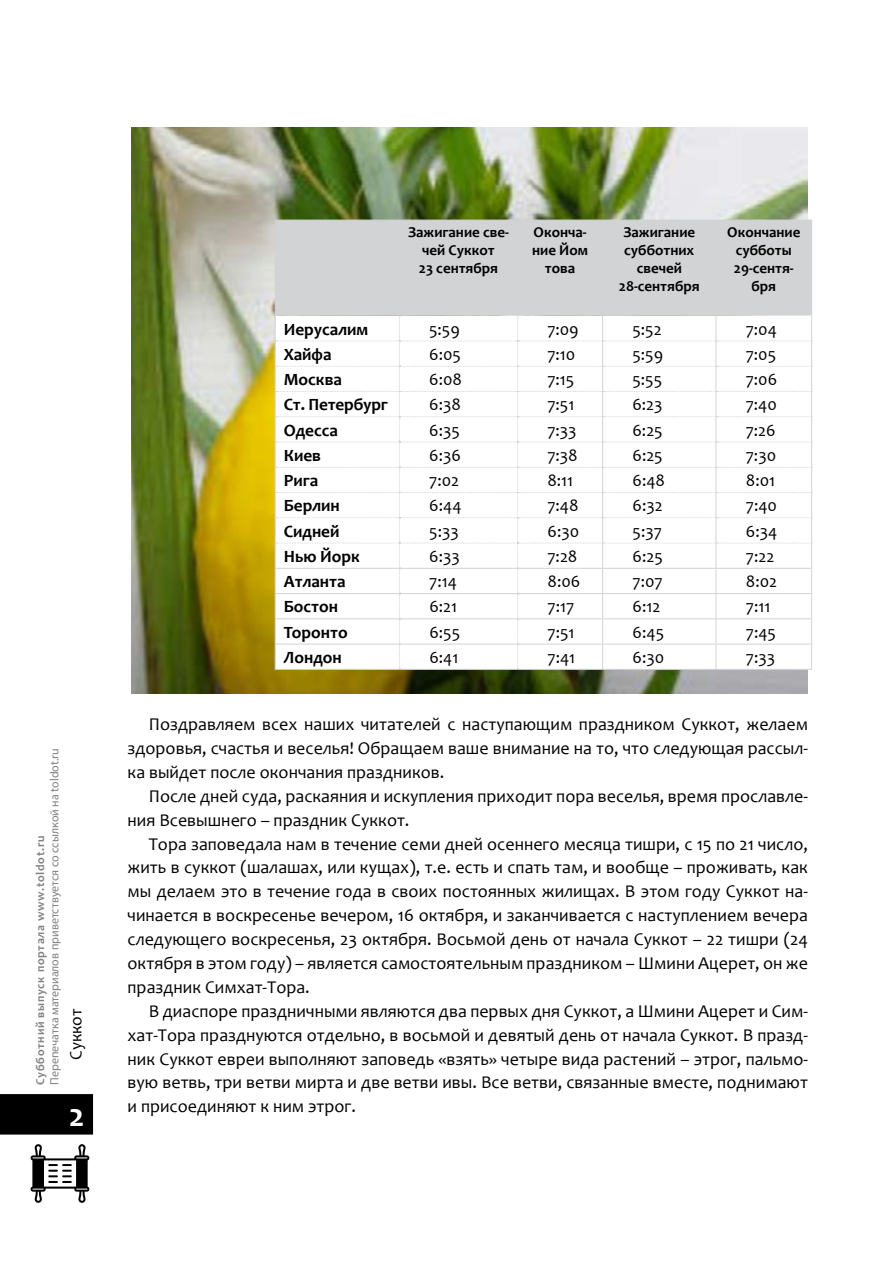
<style>
.page{position:relative;width:893px;height:1263px;background:#fff}
.page>*{position:absolute;margin:0;border:0;box-sizing:border-box;transform-origin:0 0}
.t1{font:700 33px "Candara";color:#fff}
.t2{font:18px/23.9px "Candara";color:#000;text-align:justify}
.t3{font:17.25px "Candara";color:#000}
.t4{font:700 17.25px "Candara";color:#000}
.t5{font:700 15px/18px "Candara";color:#000;text-align:center}
.t6{font:12px "Myriad Pro";color:#808285}
.t7{font:700 12px "Candara";letter-spacing:.06em;color:#808285}
</style>
<div class="page">
<div style="left:0;top:1094px;width:93px;height:40px;background:#000"></div>
<svg style="left:31px;top:1144px;width:58px;height:59px"></svg>
<img style="left:132px;top:128px;width:676px;height:565px">
<div style="left:276px;top:221px;width:535px;height:95px;background:#d1d3d4"></div>
<hr style="left:275px;top:220px;width:124px;height:1px;background:#d1d3d4">
<hr style="left:275px;top:220px;width:1px;height:96px;background:#d1d3d4">
<hr style="left:399px;top:220px;width:119px;height:1px;background:#d1d3d4">
<hr style="left:518px;top:220px;width:85px;height:1px;background:#d1d3d4">
<hr style="left:603px;top:220px;width:113px;height:1px;background:#d1d3d4">
<hr style="left:602px;top:220px;width:1px;height:96px;background:#d1d3d4">
<hr style="left:716px;top:220px;width:96px;height:1px;background:#d1d3d4">
<hr style="left:716px;top:220px;width:1px;height:96px;background:#d1d3d4">
<hr style="left:811px;top:220px;width:1px;height:96px;background:#d1d3d4">
<svg style="left:275px;top:316px;width:537px;height:353px"></svg>
<hr style="left:275px;top:669px;width:124px;height:1px;background:#d1d3d4">
<hr style="left:399px;top:669px;width:119px;height:1px;background:#d1d3d4">
<hr style="left:518px;top:669px;width:85px;height:1px;background:#d1d3d4">
<hr style="left:603px;top:669px;width:113px;height:1px;background:#d1d3d4">
<hr style="left:716px;top:669px;width:96px;height:1px;background:#d1d3d4">
<p class="t6" style="left:47px;top:1085px;width:338px;rotate:-90deg">Перепечатка материалов приветствуется со ссылкой на toldot.ru</p>
<p class="t7" style="left:33px;top:1085px;width:251px;rotate:-90deg">Субботний выпуск портала www.toldot.ru</p>
<p class="t3" style="left:65px;top:1060px;width:53px;rotate:-90deg">Суккот</p>
<h1 class="t1" style="left:69px;top:1095px;width:17px">2</h1>
<p class="t5" style="left:408px;top:223px;width:102px">Зажигание све&shy;чей Суккот<br>23 сентября</p>
<p class="t5" style="left:532px;top:223px;width:57px">Оконча&shy;ние Йом това</p>
<p class="t5" style="left:619px;top:223px;width:82px">Зажигание субботних свечей<br>28-сентября</p>
<p class="t5" style="left:727px;top:223px;width:75px">Окончание субботы<br>29-сентя&shy;бря</p>
<p class="t4" style="left:284px;top:318px;width:86px">Иерусалим</p>
<p class="t3" style="left:429px;top:318px;width:32px">5:59</p>
<p class="t3" style="left:547px;top:318px;width:33px">7:09</p>
<p class="t3" style="left:632px;top:318px;width:31px">5:52</p>
<p class="t3" style="left:746px;top:318px;width:33px">7:04</p>
<p class="t4" style="left:284px;top:343px;width:49px">Хайфа</p>
<p class="t3" style="left:429px;top:343px;width:33px">6:05</p>
<p class="t3" style="left:547px;top:343px;width:30px">7:10</p>
<p class="t3" style="left:632px;top:343px;width:32px">5:59</p>
<p class="t3" style="left:746px;top:343px;width:32px">7:05</p>
<p class="t4" style="left:284px;top:369px;width:60px">Москва</p>
<p class="t3" style="left:429px;top:369px;width:34px">6:08</p>
<p class="t3" style="left:547px;top:369px;width:29px">7:15</p>
<p class="t3" style="left:632px;top:369px;width:31px">5:55</p>
<p class="t3" style="left:746px;top:369px;width:33px">7:06</p>
<p class="t4" style="left:284px;top:394px;width:106px">Ст. Петербург</p>
<p class="t3" style="left:429px;top:394px;width:33px">6:38</p>
<p class="t3" style="left:547px;top:394px;width:29px">7:51</p>
<p class="t3" style="left:632px;top:394px;width:32px">6:23</p>
<p class="t3" style="left:746px;top:394px;width:33px">7:40</p>
<p class="t4" style="left:284px;top:419px;width:56px">Одесса</p>
<p class="t3" style="left:429px;top:419px;width:32px">6:35</p>
<p class="t3" style="left:547px;top:419px;width:31px">7:33</p>
<p class="t3" style="left:632px;top:419px;width:32px">6:25</p>
<p class="t3" style="left:746px;top:419px;width:31px">7:26</p>
<p class="t4" style="left:284px;top:444px;width:39px">Киев</p>
<p class="t3" style="left:429px;top:444px;width:33px">6:36</p>
<p class="t3" style="left:547px;top:444px;width:32px">7:38</p>
<p class="t3" style="left:632px;top:444px;width:32px">6:25</p>
<p class="t3" style="left:746px;top:444px;width:32px">7:30</p>
<p class="t4" style="left:284px;top:470px;width:36px">Рига</p>
<p class="t3" style="left:429px;top:470px;width:31px">7:02</p>
<p class="t3" style="left:547px;top:470px;width:27px">8:11</p>
<p class="t3" style="left:632px;top:470px;width:34px">6:48</p>
<p class="t3" style="left:746px;top:470px;width:31px">8:01</p>
<p class="t4" style="left:284px;top:495px;width:57px">Берлин</p>
<p class="t3" style="left:429px;top:495px;width:34px">6:44</p>
<p class="t3" style="left:547px;top:495px;width:33px">7:48</p>
<p class="t3" style="left:632px;top:495px;width:32px">6:32</p>
<p class="t3" style="left:746px;top:495px;width:33px">7:40</p>
<p class="t4" style="left:284px;top:520px;width:57px">Сидней</p>
<p class="t3" style="left:429px;top:520px;width:31px">5:33</p>
<p class="t3" style="left:547px;top:520px;width:33px">6:30</p>
<p class="t3" style="left:632px;top:520px;width:31px">5:37</p>
<p class="t3" style="left:746px;top:520px;width:33px">6:34</p>
<p class="t4" style="left:284px;top:545px;width:78px">Нью Йорк</p>
<p class="t3" style="left:429px;top:545px;width:32px">6:33</p>
<p class="t3" style="left:547px;top:545px;width:31px">7:28</p>
<p class="t3" style="left:632px;top:545px;width:32px">6:25</p>
<p class="t3" style="left:746px;top:545px;width:30px">7:22</p>
<p class="t4" style="left:284px;top:571px;width:63px">Атланта</p>
<p class="t3" style="left:429px;top:571px;width:29px">7:14</p>
<p class="t3" style="left:547px;top:571px;width:34px">8:06</p>
<p class="t3" style="left:633px;top:571px;width:32px">7:07</p>
<p class="t3" style="left:746px;top:571px;width:33px">8:02</p>
<p class="t4" style="left:284px;top:596px;width:56px">Бостон</p>
<p class="t3" style="left:429px;top:596px;width:29px">6:21</p>
<p class="t3" style="left:547px;top:596px;width:28px">7:17</p>
<p class="t3" style="left:633px;top:596px;width:29px">6:12</p>
<p class="t3" style="left:746px;top:596px;width:26px">7:11</p>
<p class="t4" style="left:284px;top:621px;width:65px">Торонто</p>
<p class="t3" style="left:429px;top:621px;width:32px">6:55</p>
<p class="t3" style="left:548px;top:621px;width:29px">7:51</p>
<p class="t3" style="left:633px;top:621px;width:33px">6:45</p>
<p class="t3" style="left:746px;top:621px;width:32px">7:45</p>
<p class="t4" style="left:284px;top:646px;width:59px">Лондон</p>
<p class="t3" style="left:429px;top:646px;width:31px">6:41</p>
<p class="t3" style="left:548px;top:646px;width:29px">7:41</p>
<p class="t3" style="left:633px;top:646px;width:33px">6:30</p>
<p class="t3" style="left:746px;top:646px;width:31px">7:33</p>
<p class="t2" style="left:128px;top:712px;width:682px;text-indent:21px">Поздравляем всех наших читателей с наступающим праздником Суккот, желаем здоровья, счастья и веселья! Обращаем ваше внимание на то, что следующая рассыл&shy;ка выйдет после окончания праздников.</p>
<p class="t2" style="left:128px;top:784px;width:682px;text-indent:21px">После дней суда, раскаяния и искупления приходит пора веселья, время прославле&shy;ния Всевышнего – праздник Суккот.</p>
<p class="t2" style="left:128px;top:831px;width:682px;text-indent:21px">Тора заповедала нам в течение семи дней осеннего месяца тишри, с 15 по 21 число, жить в суккот (шалашах, или кущах), т.е. есть и спать там, и вообще – проживать, как мы делаем это в течение года в своих постоянных жилищах. В этом году Суккот на&shy;чинается в воскресенье вечером, 16 октября, и заканчивается с наступлением вечера следующего воскресенья, 23 октября. Восьмой день от начала Суккот – 22 тишри (24 октября в этом году) – является самостоятельным праздником – Шмини Ацерет, он же праздник Симхат-Тора.</p>
<p class="t2" style="left:128px;top:999px;width:682px;text-indent:21px">В диаспоре праздничными являются два первых дня Суккот, а Шмини Ацерет и Сим&shy;хат-Тора празднуются отдельно, в восьмой и девятый день от начала Суккот. В празд&shy;ник Суккот евреи выполняют заповедь «взять» четыре вида растений – этрог, пальмо&shy;вую ветвь, три ветви мирта и две ветви ивы. Все ветви, связанные вместе, поднимают и присоединяют к ним этрог.</p>
</div>
